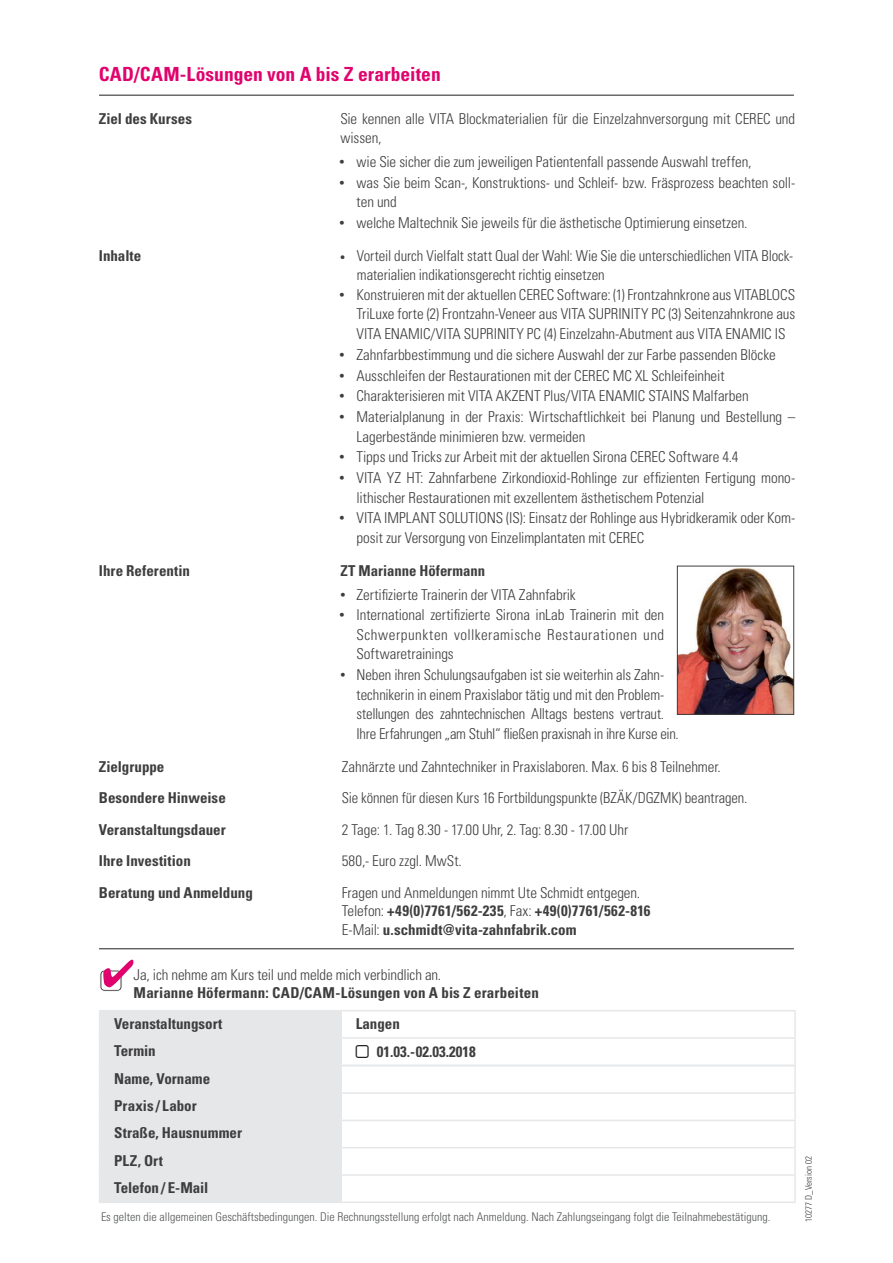
<style>
.page{position:relative;width:893px;height:1263px;background:#fff}
.page>*{position:absolute;margin:0;border:0;box-sizing:border-box;transform-origin:0 0}
.t1{font:700 condensed 19.5px "Univers LT";color:#e1036d}
.t2{font:300 condensed 15px/19.5px "Univers";letter-spacing:-.005em;color:#3e3e3f}
.t3{font:700 condensed 15px/27.3px "Univers LT";color:#3e3e3f}
.t4{font:700 condensed 15px "Univers LT Pro";letter-spacing:.01em;color:#3e3e3f}
.t5{font:300 condensed 12px "Univers";color:#545557}
.t6{font:300 condensed 9px "Univers";color:#3e3e3f}
.s1{font-family:"Futura BQ";font-weight:400;font-stretch:normal}
.s2{font-family:"Univers LT";font-weight:700;font-size:10.5px}
.s3{font-family:"Univers";font-weight:300}
</style>
<div class="page">
<img style="left:679px;top:568px;width:113px;height:145px">
<div style="left:677px;top:566px;width:117px;height:149px;border:1px solid #3e3e3f"></div>
<hr style="left:99px;top:948px;width:695px;height:1px;background:#231f20">
<hr style="left:99px;top:95px;width:695px;height:1px;background:#231f20">
<hr style="left:341px;top:1092px;width:455px;height:2px;background:#e6e7e9">
<hr style="left:99px;top:1201px;width:242px;height:2px;background:#e6e7e9">
<hr style="left:794px;top:1066px;width:2px;height:26px;background:#e6e7e9">
<hr style="left:794px;top:1094px;width:2px;height:25px;background:#e6e7e9">
<hr style="left:341px;top:1119px;width:455px;height:2px;background:#e6e7e9">
<hr style="left:794px;top:1121px;width:2px;height:26px;background:#e6e7e9">
<hr style="left:341px;top:1147px;width:455px;height:1px;background:#e6e7e9">
<hr style="left:794px;top:1148px;width:2px;height:26px;background:#e6e7e9">
<hr style="left:341px;top:1174px;width:455px;height:2px;background:#e6e7e9">
<hr style="left:794px;top:1176px;width:2px;height:25px;background:#e6e7e9">
<hr style="left:341px;top:1201px;width:455px;height:2px;background:#e6e7e9">
<hr style="left:99px;top:1010px;width:242px;height:1px;background:#e6e7e9">
<hr style="left:341px;top:1037px;width:455px;height:2px;background:#e6e7e9">
<hr style="left:341px;top:1010px;width:455px;height:1px;background:#e6e7e9">
<hr style="left:794px;top:1011px;width:2px;height:26px;background:#e6e7e9">
<hr style="left:794px;top:1039px;width:2px;height:25px;background:#e6e7e9">
<hr style="left:341px;top:1064px;width:455px;height:2px;background:#e6e7e9">
<svg style="left:100px;top:960px;width:33px;height:32px"></svg>
<svg style="left:99px;top:1011px;width:695px;height:191px"></svg>
<h1 class="t1" style="left:99px;top:62px;width:343px">CAD/CAM-Lösungen von A bis Z erarbeiten</h1>
<p class="t3" style="left:99px;top:105px;width:95px">Ziel des Kurses</p>
<p class="t2" style="left:340px;top:108px;width:456px">Sie kennen alle VITA Blockmaterialien für die Einzelzahnversorgung mit CEREC und wissen,</p>
<p class="t2" style="left:340px;top:152px;width:413px"><span class="s1">•</span> wie Sie sicher die zum jeweiligen Patientenfall passende Auswahl treffen,</p>
<p class="t2" style="left:357px;top:173px;width:440px;text-indent:-17px"><span class="s1">•</span> was Sie beim Scan-, Konstruktions- und Schleif- bzw. Fräsprozess beachten soll&shy;ten und</p>
<p class="t2" style="left:340px;top:213px;width:409px"><span class="s1">•</span> welche Maltechnik Sie jeweils für die ästhetische Optimierung einsetzen.</p>
<p class="t3" style="left:99px;top:242px;width:44px">Inhalte</p>
<p class="t2" style="left:357px;top:246px;width:438px;text-indent:-16px"><span class="s2">•</span> Vorteil durch Vielfalt statt Qual der Wahl: Wie Sie die unterschiedlichen VITA Block&shy;materialien indikationsgerecht richtig einsetzen</p>
<p class="t2" style="left:357px;top:285px;width:440px;text-align:justify;text-indent:-17px"><span class="s1">•</span> Konstruieren mit der aktuellen CEREC Software: (1) Frontzahnkrone aus VITABLOCS TriLuxe forte (2) Frontzahn-Veneer aus VITA SUPRINITY PC (3) Seitenzahnkrone aus VITA ENAMIC/VITA SUPRINITY PC (4) Einzelzahn-Abutment aus VITA ENAMIC IS</p>
<p class="t2" style="left:340px;top:344px;width:438px"><span class="s1">•</span> Zahnfarbbestimmung und die sichere Auswahl der zur Farbe passenden Blöcke</p>
<p class="t2" style="left:340px;top:365px;width:386px"><span class="s1">•</span> Ausschleifen der Restaurationen mit der CEREC MC XL Schleifeinheit</p>
<p class="t2" style="left:340px;top:386px;width:411px"><span class="s1">•</span> Charakterisieren mit VITA AKZENT Plus/VITA ENAMIC STAINS Malfarben</p>
<p class="t2" style="left:357px;top:407px;width:440px;text-indent:-17px"><span class="s1">•</span> Materialplanung in der Praxis: Wirtschaftlichkeit bei Planung und Bestellung –<br>Lagerbestände minimieren bzw. vermeiden</p>
<p class="t2" style="left:340px;top:447px;width:401px"><span class="s1">•</span> Tipps und Tricks zur Arbeit mit der aktuellen Sirona CEREC Software 4.4</p>
<p class="t2" style="left:357px;top:468px;width:439px;text-indent:-17px"><span class="s1">•</span> VITA YZ HT: Zahnfarbene Zirkondioxid-Rohlinge zur effizienten Fertigung mono&shy;lithischer Restaurationen mit exzellentem ästhetischem Potenzial</p>
<p class="t2" style="left:357px;top:508px;width:440px;text-indent:-17px"><span class="s1">•</span> VITA IMPLANT SOLUTIONS (IS): Einsatz der Rohlinge aus Hybridkeramik oder Kom&shy;posit zur Versorgung von Einzelimplantaten mit CEREC</p>
<p class="t3" style="left:99px;top:557px;width:93px">Ihre Referentin</p>
<p class="t3" style="left:340px;top:557px;width:146px">ZT Marianne Höfermann</p>
<p class="t2" style="left:340px;top:584px;width:237px"><span class="s1">•</span> Zertifizierte Trainerin der VITA Zahnfabrik</p>
<p class="t2" style="left:357px;top:605px;width:309px;text-align:justify;text-indent:-17px"><span class="s1">•</span> International zertifizierte Sirona inLab Trainerin mit den Schwerpunkten vollkeramische Restaurationen und Softwaretrainings</p>
<p class="t2" style="left:357px;top:665px;width:324px;text-indent:-16px"><span class="s1">•</span> Neben ihren Schulungsaufgaben ist sie weiterhin als Zahn&shy;technikerin in einem Praxislabor tätig und mit den Problem&shy;stellungen des zahntechnischen Alltags bestens vertraut.<br>Ihre Erfahrungen „am Stuhl“ fließen praxisnah in ihre Kurse ein.</p>
<p class="t3" style="left:99px;top:752px;width:67px">Zielgruppe</p>
<p class="t2" style="left:342px;top:756px;width:381px">Zahnärzte und Zahntechniker in Praxislaboren. Max. 6 bis 8 Teilnehmer.</p>
<p class="t3" style="left:99px;top:784px;width:128px">Besondere Hinweise</p>
<p class="t2" style="left:342px;top:788px;width:407px">Sie können für diesen Kurs 16 Fortbildungspunkte (BZÄK/DGZMK) beantragen.</p>
<p class="t3" style="left:99px;top:815px;width:128px">Veranstaltungsdauer</p>
<p class="t2" style="left:342px;top:819px;width:288px">2 Tage: 1. Tag 8.30 - 17.00 Uhr, 2. Tag: 8.30 - 17.00 Uhr</p>
<p class="t3" style="left:99px;top:847px;width:93px">Ihre Investition</p>
<p class="t2" style="left:342px;top:851px;width:121px">580,- Euro zzgl. MwSt.</p>
<p class="t3" style="left:99px;top:878px;width:156px">Beratung und Anmeldung</p>
<p class="t2" style="left:342px;top:882px;width:300px">Fragen und Anmeldungen nimmt Ute Schmidt entgegen.</p>
<p class="t3" style="left:342px;top:900px;width:310px;line-height:19.5px"><span class="s3">Telefon:</span> +49(0)7761/562-235<span class="s3">, Fax:</span> +49(0)7761/562-816<br><span class="s3">E-Mail:</span> u.schmidt@vita-zahnfabrik.com</p>
<p class="t2" style="left:134px;top:965px;width:309px">Ja, ich nehme am Kurs teil und melde mich verbindlich an.</p>
<p class="t4" style="left:134px;top:983px;width:407px">Marianne Höfermann: CAD/CAM-Lösungen von A bis Z erarbeiten</p>
<p class="t3" style="left:114px;top:1009px;width:110px">Veranstaltungsort</p>
<p class="t3" style="left:356px;top:1009px;width:46px">Langen</p>
<p class="t3" style="left:114px;top:1037px;width:43px">Termin</p>
<p class="t3" style="left:377px;top:1037px;width:100px">01.03.-02.03.2018</p>
<p class="t3" style="left:114px;top:1064px;width:129px">Name, Vorname<br>Praxis / Labor<br>Straße, Hausnummer<br>PLZ, Ort<br>Telefon / E-Mail</p>
<p class="t5" style="left:101px;top:1209px;width:671px">Es gelten die allgemeinen Geschäftsbedingungen. Die Rechnungsstellung erfolgt nach Anmeldung. Nach Zahlungseingang folgt die Teilnahmebestätigung.</p>
<p class="t6" style="left:803px;top:1222px;width:67px;rotate:-90deg">10277 D_Version 02</p>
</div>
